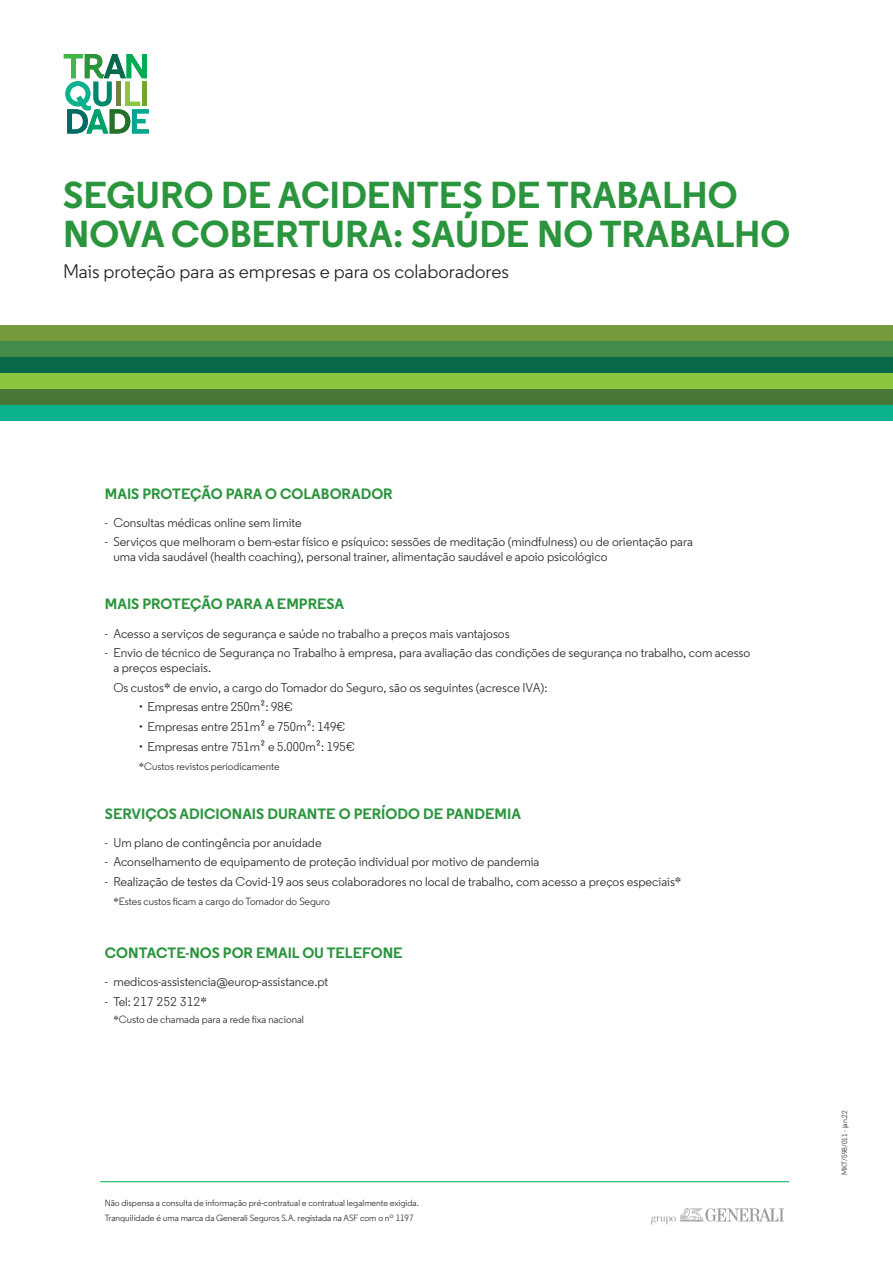
<style>
.page{position:relative;width:893px;height:1263px;background:#fff}
.page>*{position:absolute;margin:0;border:0;box-sizing:border-box;transform-origin:0 0}
.t1{font:700 37.5px/39px "Regular TQ";color:#2b953e}
.t2{font:19.5px "Regular TQ";color:#231f20}
.t3{font:700 15px "Regular TQ";color:#2b953e}
.t4{font:12.75px/15px "Regular TQ";color:#231f20}
.t5{font:12.75px "Regular TQ";letter-spacing:.04em;color:#231f20}
.t6{font:10.5px "Regular TQ";color:#231f20}
.t7{font:9px/15px "Regular TQ";color:#231f20}
.t8{font:7.5px "Regular TQ";color:#231f20}
</style>
<div class="page">
<svg style="left:64px;top:54px;width:85px;height:80px"></svg>
<div style="left:0;top:357px;width:893px;height:16px;background:#096a4b"></div>
<div style="left:0;top:325px;width:893px;height:16px;background:#769b3d"></div>
<div style="left:0;top:341px;width:893px;height:16px;background:#438c49"></div>
<div style="left:0;top:373px;width:893px;height:16px;background:#8bc63e"></div>
<div style="left:0;top:389px;width:893px;height:16px;background:#477838"></div>
<div style="left:0;top:405px;width:893px;height:16px;background:#0bb28d"></div>
<hr style="left:100px;top:1181px;width:689px;height:1px;background:#00ab52">
<svg style="left:651px;top:1208px;width:133px;height:16px"></svg>
<h1 class="t1" style="left:63px;top:175px;width:729px">SEGURO DE ACIDENTES DE TRABALHO<br>NOVA COBERTURA: SAÚDE NO TRABALHO</h1>
<h2 class="t2" style="left:63px;top:259px;width:448px">Mais proteção para as empresas e para os colaboradores</h2>
<p class="t3" style="left:105px;top:484px;width:289px">MAIS PROTEÇÃO PARA O COLABORADOR</p>
<p class="t4" style="left:105px;top:515px;width:198px">- Consultas médicas online sem limite</p>
<p class="t4" style="left:113px;top:534px;width:581px;text-indent:-9px">- Serviços que melhoram o bem-estar físico e psíquico: sessões de meditação (mindfulness) ou de orientação para uma vida saudável (health coaching), personal trainer, alimentação saudável e apoio psicológico</p>
<p class="t3" style="left:105px;top:594px;width:241px">MAIS PROTEÇÃO PARA A EMPRESA</p>
<p class="t4" style="left:105px;top:626px;width:406px">- Acesso a serviços de segurança e saúde no trabalho a preços mais vantajosos</p>
<p class="t4" style="left:113px;top:645px;width:638px;text-indent:-9px">- Envio de técnico de Segurança no Trabalho à empresa, para avaliação das condições de segurança no trabalho, com acesso a preços especiais.</p>
<p class="t4" style="left:113px;top:680px;width:436px">Os custos* de envio, a cargo do Tomador do Seguro, são os seguintes (acresce IVA):</p>
<p class="t4" style="left:139px;top:699px;width:156px">• Empresas entre 250m2: 98€</p>
<p class="t4" style="left:139px;top:719px;width:208px">• Empresas entre 251m2 e 750m2: 149€</p>
<p class="t4" style="left:139px;top:739px;width:218px">• Empresas entre 751m2 e 5.000m2: 195€</p>
<p class="t6" style="left:139px;top:760px;width:142px">*Custos revistos periodicamente</p>
<p class="t3" style="left:105px;top:804px;width:418px">SERVIÇOS ADICIONAIS DURANTE O PERÍODO DE PANDEMIA</p>
<p class="t4" style="left:105px;top:835px;width:218px">- Um plano de contingência por anuidade</p>
<p class="t4" style="left:105px;top:854px;width:436px">- Aconselhamento de equipamento de proteção individual por motivo de pandemia</p>
<p class="t4" style="left:105px;top:874px;width:578px">- Realização de testes da Covid-19 aos seus colaboradores no local de trabalho, com acesso a preços especiais*</p>
<p class="t6" style="left:113px;top:895px;width:218px">*Estes custos ficam a cargo do Tomador do Seguro</p>
<p class="t3" style="left:105px;top:943px;width:299px">CONTACTE-NOS POR EMAIL OU TELEFONE</p>
<p class="t4" style="left:105px;top:974px;width:225px">- medicos-assistencia@europ-assistance.pt</p>
<p class="t5" style="left:105px;top:994px;width:104px">- Tel: 217 252 312*</p>
<p class="t6" style="left:113px;top:1013px;width:192px">*Custo de chamada para a rede fixa nacional</p>
<p class="t7" style="left:105px;top:1195px;width:316px">Não dispensa a consulta de informação pré-contratual e contratual legalmente exigida.<br>Tranquilidade é uma marca da Generali Seguros S.A. registada na ASF com o nº 1197</p>
<p class="t8" style="left:840px;top:1175px;width:66px;rotate:-90deg">MKT/598/011 - jan.22</p>
</div>
